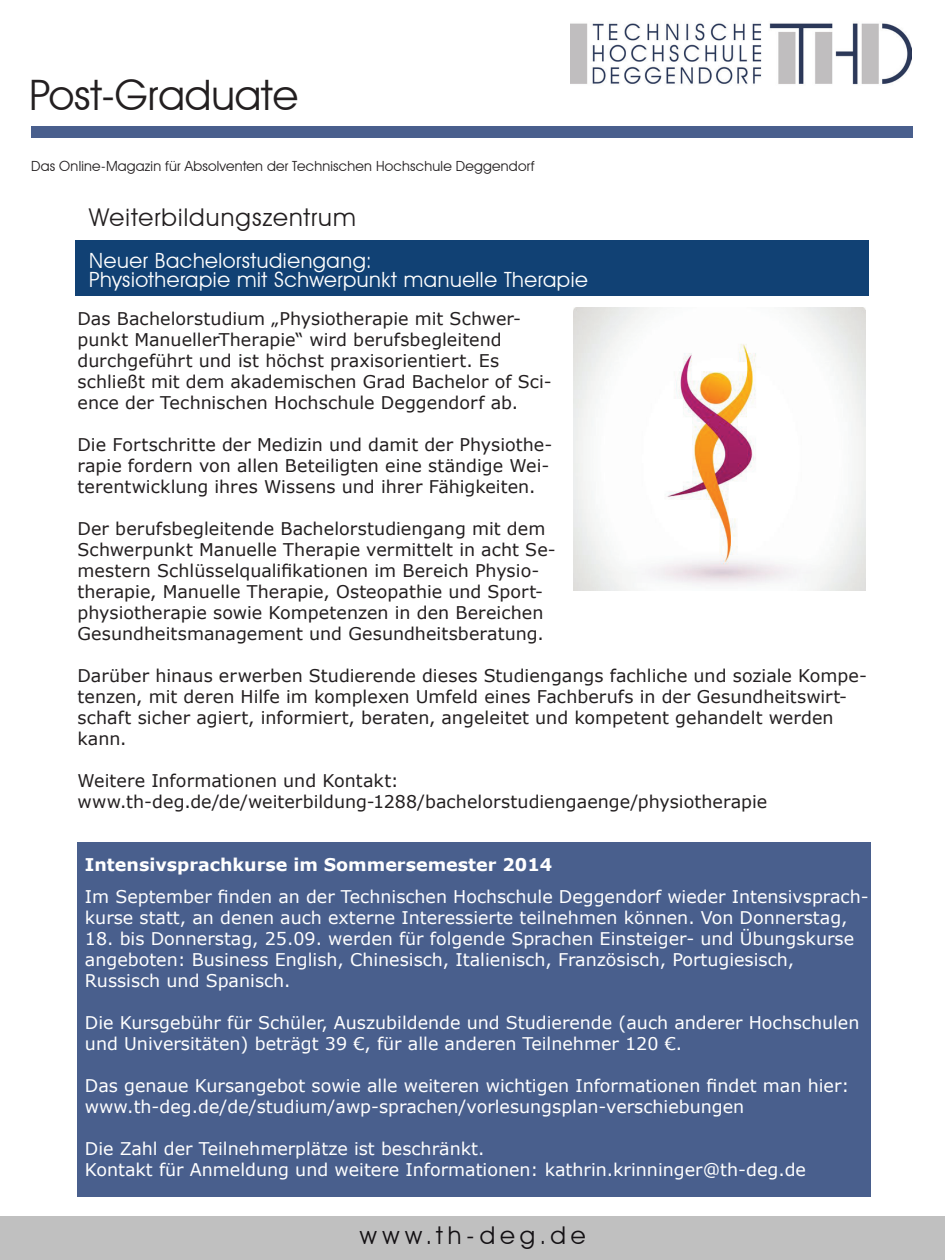
<style>
.page{position:relative;width:945px;height:1260px;background:#fff}
.page>*{position:absolute;margin:0;border:0;box-sizing:border-box;transform-origin:0 0}
.t1{font:42px "Avant Garde IT Cby BT";color:#231f20}
.t2{font:24.5px "Avant Garde IT Cby BT";letter-spacing:.045em;color:#231f20}
.t3{font:24.5px "Avant Garde IT Cby BT";letter-spacing:.205em;color:#131013}
.t4{font:21px/19.2px "Avant Garde IT Cby BT";letter-spacing:.025em;color:#fff}
.t5{font:17.5px/21px "Verdana";letter-spacing:.005em;color:#231f20}
.t6{font:17.5px/21px "Verdana";color:#fff}
.t7{font:700 17.5px "Verdana";color:#fff}
.t8{font:14px "Avant Garde IT Cby BT";letter-spacing:.015em;color:#231f20}
</style>
<div class="page">
<img style="left:570px;top:23px;width:342px;height:62px">
<div style="left:32px;top:126px;width:881px;height:12px;background:#495f8d"></div>
<div style="left:1px;top:1217px;width:944px;height:43px;background:#c0c0c0"></div>
<div style="left:76px;top:241px;width:793px;height:55px;background:#114174"></div>
<img style="left:573px;top:308px;width:293px;height:282px">
<div style="left:78px;top:842px;width:793px;height:355px;background:#495f8d"></div>
<h1 class="t1" style="left:30px;top:70px;width:270px">Post-Graduate</h1>
<p class="t8" style="left:31px;top:157px;width:505px">Das Online-Magazin für Absolventen der Technischen Hochschule Deggendorf</p>
<h2 class="t2" style="left:89px;top:203px;width:268px">Weiterbildungszentrum</h2>
<p class="t4" style="left:89px;top:251px;width:500px">Neuer Bachelorstudiengang:<br>Physiotherapie mit Schwerpunkt manuelle Therapie</p>
<p class="t5" style="left:78px;top:308px;width:476px">Das Bachelorstudium „Physiotherapie mit Schwer&shy;punkt ManuellerTherapie“ wird berufsbegleitend durchgeführt und ist höchst praxisorientiert. Es schließt mit dem akademischen Grad Bachelor of Sci&shy;ence der Technischen Hochschule Deggendorf ab.</p>
<p class="t5" style="left:78px;top:434px;width:476px">Die Fortschritte der Medizin und damit der Physiothe&shy;rapie fordern von allen Beteiligten eine ständige Wei&shy;terentwicklung ihres Wissens und ihrer Fähigkeiten.</p>
<p class="t5" style="left:78px;top:518px;width:480px">Der berufsbegleitende Bachelorstudiengang mit dem Schwerpunkt Manuelle Therapie vermittelt in acht Se&shy;mestern Schlüsselqualifikationen im Bereich Physio&shy;therapie, Manuelle Therapie, Osteopathie und Sport&shy;physiotherapie sowie Kompetenzen in den Bereichen Gesundheitsmanagement und Gesundheitsberatung.</p>
<p class="t5" style="left:78px;top:665px;width:791px">Darüber hinaus erwerben Studierende dieses Studiengangs fachliche und soziale Kompe&shy;tenzen, mit deren Hilfe im komplexen Umfeld eines Fachberufs in der Gesundheitswirt&shy;schaft sicher agiert, informiert, beraten, angeleitet und kompetent gehandelt werden kann.</p>
<p class="t5" style="left:78px;top:770px;width:691px">Weitere Informationen und Kontakt: www.th-deg.de/de/weiterbildung-1288/bachelorstudiengaenge/physiotherapie</p>
<p class="t7" style="left:85px;top:852px;width:469px">Intensivsprachkurse im Sommersemester 2014</p>
<p class="t6" style="left:85px;top:886px;width:785px">Im September finden an der Technischen Hochschule Deggendorf wieder Intensivsprach&shy;kurse statt, an denen auch externe Interessierte teilnehmen können. Von Donnerstag,</p>
<p class="t6" style="left:85px;top:928px;width:771px">18. bis Donnerstag, 25.09. werden für folgende Sprachen Einsteiger- und Übungskurse angeboten: Business English, Chinesisch, Italienisch, Französisch, Portugiesisch,<br>Russisch und Spanisch.</p>
<p class="t6" style="left:85px;top:1012px;width:776px">Die Kursgebühr für Schüler, Auszubildende und Studierende (auch anderer Hochschulen und Universitäten) beträgt 39 €, für alle anderen Teilnehmer 120 €.</p>
<p class="t6" style="left:85px;top:1075px;width:766px">Das genaue Kursangebot sowie alle weiteren wichtigen Informationen findet man hier: www.th-deg.de/de/studium/awp-sprachen/vorlesungsplan-verschiebungen</p>
<p class="t6" style="left:85px;top:1138px;width:723px">Die Zahl der Teilnehmerplätze ist beschränkt.<br>Kontakt für Anmeldung und weitere Informationen: kathrin.krinninger@th-deg.de</p>
<h2 class="t3" style="left:360px;top:1221px;width:227px">www.th-deg.de</h2>
</div>
